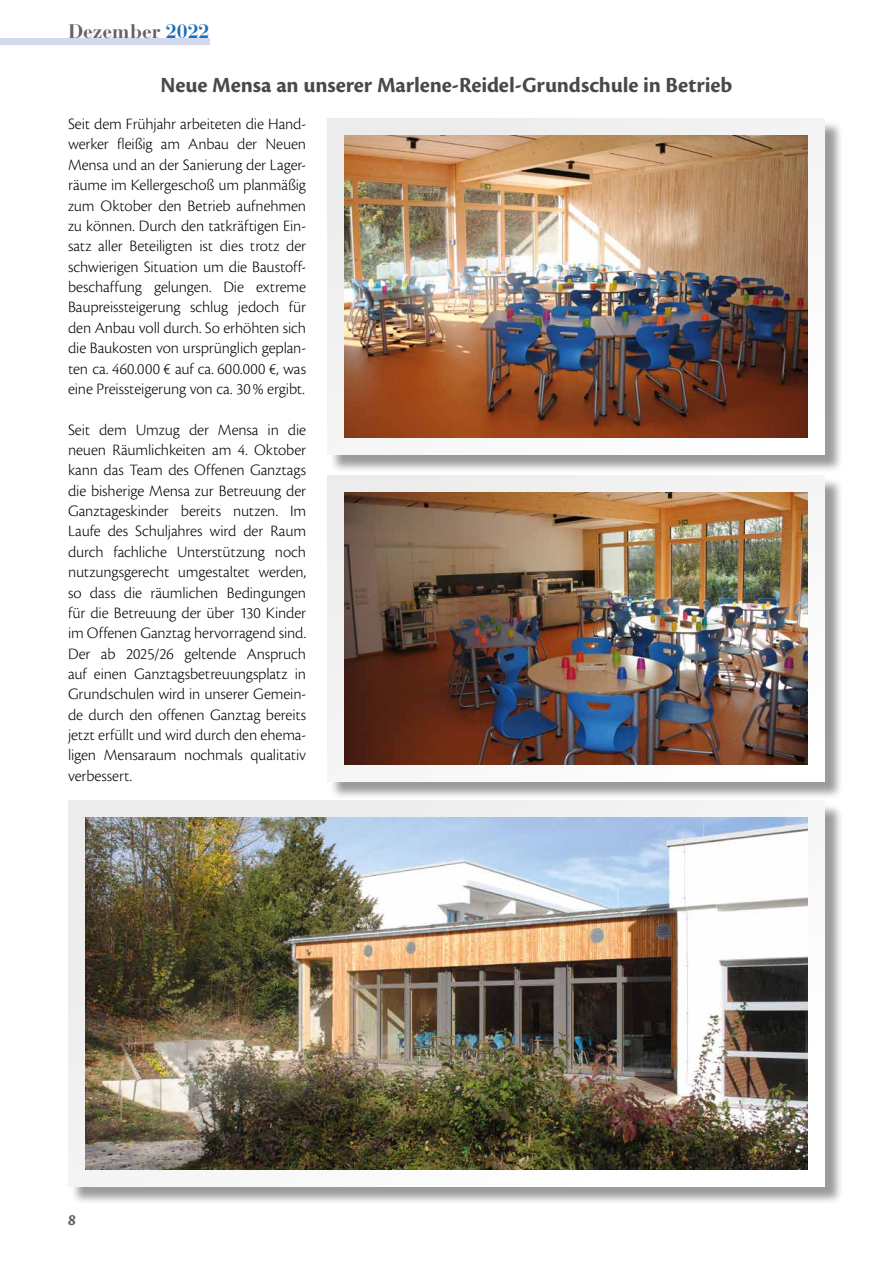
<style>
.page{position:relative;width:893px;height:1263px;background:#fff}
.page>*{position:absolute;margin:0;border:0;box-sizing:border-box;transform-origin:0 0}
.t1{font:700 22.5px "Cronos Pro";letter-spacing:-.005em;color:#494948}
.t2{font:700 19.5px "Bauer Bodoni Std";color:#636362}
.t3{font:300 16.5px/20.4px "Cronos Pro";letter-spacing:-.005em;color:#000;text-align:justify}
.t4{font:italic 700 16.5px "Cronos Pro";color:#636362}
.s1{color:#1d6fb7}
</style>
<div class="page">
<div style="left:0;top:38px;width:210px;height:6px;background:#d3daf0"></div>
<div style="left:70px;top:803px;width:774px;height:402px;background:#000;opacity:.4"></div>
<div style="left:68px;top:801px;width:757px;height:385px;background:#f4f4f4"></div>
<img style="left:85px;top:818px;width:723px;height:351px">
<div style="left:330px;top:477px;width:514px;height:323px;background:#000;opacity:.4"></div>
<div style="left:327px;top:475px;width:498px;height:306px;background:#f5f5f5"></div>
<img style="left:344px;top:492px;width:464px;height:272px">
<div style="left:330px;top:120px;width:514px;height:354px;background:#000;opacity:.4"></div>
<div style="left:327px;top:118px;width:498px;height:337px;background:#f5f5f5"></div>
<img style="left:344px;top:135px;width:464px;height:303px">
<p class="t2" style="left:68px;top:20px;width:143px">Dezember <span class="s1">2022</span></p>
<h1 class="t1" style="left:161px;top:72px;width:573px">Neue Mensa an unserer Marlene-Reidel-Grundschule in Betrieb</h1>
<p class="t3" style="left:68px;top:114px;width:240px">Seit dem Frühjahr arbeiteten die Hand&shy;werker fleißig am Anbau der Neuen Mensa und an der Sanierung der Lager&shy;räume im Kellergeschoß um planmäßig zum Oktober den Betrieb aufnehmen zu können. Durch den tatkräftigen Ein&shy;satz aller Beteiligten ist dies trotz der schwierigen Situation um die Baustoff&shy;beschaffung gelungen. Die extreme Baupreissteigerung schlug jedoch für den Anbau voll durch. So erhöhten sich die Baukosten von ursprünglich geplan&shy;ten ca. 460.000 € auf ca. 600.000 €, was eine Preissteigerung von ca. 30% ergibt.</p>
<p class="t3" style="left:68px;top:419px;width:240px">Seit dem Umzug der Mensa in die neuen Räumlichkeiten am 4. Oktober kann das Team des Offenen Ganztags die bisherige Mensa zur Betreuung der Ganztageskinder bereits nutzen. Im Laufe des Schuljahres wird der Raum durch fachliche Unterstützung noch nutzungsgerecht umgestaltet werden, so dass die räumlichen Bedingungen für die Betreuung der über 130 Kinder im Offenen Ganztag hervorragend sind.<br>Der ab 2025/26 geltende Anspruch auf einen Ganztagsbetreuungsplatz in Grundschulen wird in unserer Gemein&shy;de durch den offenen Ganztag bereits jetzt erfüllt und wird durch den ehema&shy;ligen Mensaraum nochmals qualitativ verbessert.</p>
<p class="t4" style="left:68px;top:1210px;width:9px">8</p>
</div>
